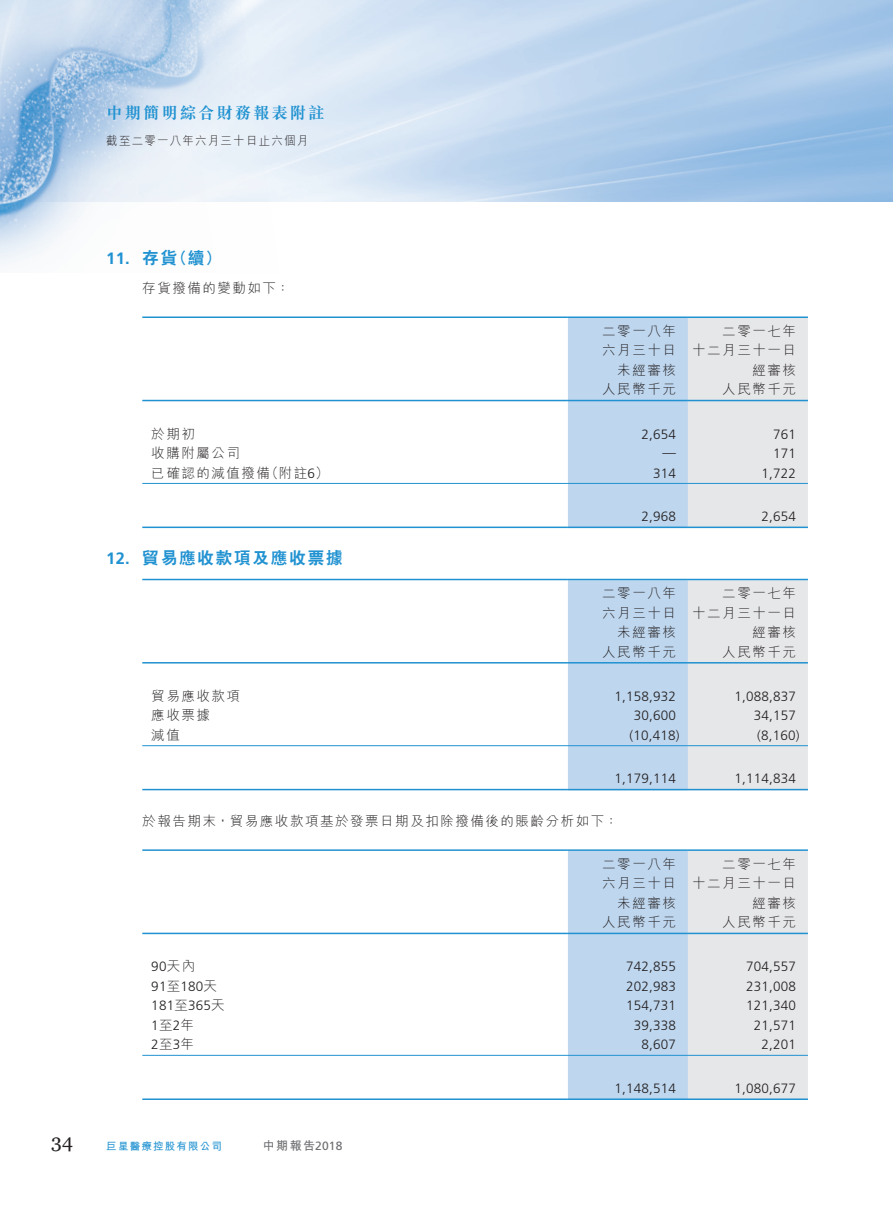
<style>
.page{position:relative;width:893px;height:1212px;background:#fff}
.page>*{position:absolute;margin:0;border:0;box-sizing:border-box;transform-origin:0 0}
.t1{font:19.5px "Georgia";color:#231f20}
._03_H1{font:800 16.5px "C Hei 2 HK";letter-spacing:.115em;color:#2192d1}
.t2{font:700 16.5px "M Sung HK";letter-spacing:.11em;color:#2192d1}
._12___P2{font:300 13.5px "Frutiger LT Std";letter-spacing:.015em;color:#231f20}
._12___P2-2{font:300 13.5px/19.5px "M Hei HK";letter-spacing:.115em;color:#231f20}
.t3{font:300 12px "M Hei HK";letter-spacing:.115em;color:#231f20;scale:.95 1}
.t4{font:700 12px "M Hei HK";color:#6c6d70}
.t5{font:700 10.5px "M Hei HK";letter-spacing:.115em;color:#2192d1}
.s1{font-family:"Frutiger LT Std";font-weight:700}
.s2{font-family:"Frutiger LT Std"}
.s3{font-family:"M Hei HK"}
.s4{font-family:"Frutiger LT Std";font-weight:400}
</style>
<div class="page">
<img style="left:0;top:0;width:283px;height:265px">
<svg style="left:568px;top:318px;width:240px;height:209px;background:#d1deeb"></svg>
<hr style="left:142px;top:316px;width:426px;height:2px;background:#2192d1">
<hr style="left:568px;top:316px;width:120px;height:2px;background:#2192d1">
<hr style="left:688px;top:316px;width:120px;height:2px;background:#2192d1">
<hr style="left:142px;top:400px;width:426px;height:1px;background:#2192d1">
<hr style="left:568px;top:400px;width:120px;height:1px;background:#2192d1">
<hr style="left:688px;top:400px;width:120px;height:1px;background:#2192d1">
<hr style="left:142px;top:483px;width:426px;height:1px;background:#2192d1">
<hr style="left:568px;top:483px;width:120px;height:1px;background:#2192d1">
<hr style="left:688px;top:483px;width:120px;height:1px;background:#2192d1">
<hr style="left:142px;top:527px;width:426px;height:1px;background:#2192d1">
<hr style="left:568px;top:527px;width:120px;height:1px;background:#2192d1">
<hr style="left:688px;top:527px;width:120px;height:1px;background:#2192d1">
<svg style="left:568px;top:580px;width:240px;height:209px;background:#d1deeb"></svg>
<hr style="left:142px;top:579px;width:426px;height:1px;background:#2192d1">
<hr style="left:568px;top:579px;width:120px;height:1px;background:#2192d1">
<hr style="left:688px;top:579px;width:120px;height:1px;background:#2192d1">
<hr style="left:142px;top:662px;width:426px;height:1px;background:#2192d1">
<hr style="left:568px;top:662px;width:120px;height:1px;background:#2192d1">
<hr style="left:688px;top:662px;width:120px;height:1px;background:#2192d1">
<hr style="left:142px;top:745px;width:426px;height:1px;background:#2192d1">
<hr style="left:568px;top:745px;width:120px;height:1px;background:#2192d1">
<hr style="left:688px;top:745px;width:120px;height:1px;background:#2192d1">
<hr style="left:142px;top:789px;width:426px;height:1px;background:#2192d1">
<hr style="left:568px;top:789px;width:120px;height:1px;background:#2192d1">
<hr style="left:688px;top:789px;width:120px;height:1px;background:#2192d1">
<svg style="left:568px;top:851px;width:240px;height:247px;background:#d1deeb"></svg>
<hr style="left:142px;top:849px;width:426px;height:2px;background:#2192d1">
<hr style="left:568px;top:849px;width:120px;height:2px;background:#2192d1">
<hr style="left:688px;top:849px;width:120px;height:2px;background:#2192d1">
<hr style="left:142px;top:933px;width:426px;height:1px;background:#2192d1">
<hr style="left:568px;top:933px;width:120px;height:1px;background:#2192d1">
<hr style="left:688px;top:933px;width:120px;height:1px;background:#2192d1">
<hr style="left:142px;top:1055px;width:426px;height:1px;background:#2192d1">
<hr style="left:568px;top:1055px;width:120px;height:1px;background:#2192d1">
<hr style="left:688px;top:1055px;width:120px;height:1px;background:#2192d1">
<hr style="left:142px;top:1098px;width:426px;height:2px;background:#2192d1">
<hr style="left:568px;top:1098px;width:120px;height:2px;background:#2192d1">
<hr style="left:688px;top:1098px;width:120px;height:2px;background:#2192d1">
<p class="t2" style="left:106px;top:101px;width:220px">中期簡明綜合財務報表附註</p>
<p class="t3" style="left:106px;top:132px;width:214px">截至二零一八年六月三十日止六個月</p>
<p class="_03_H1" style="left:106px;top:246px;width:116px"><span class="s1">11.</span> 存貨（續）</p>
<p class="_12___P2-2" style="left:142px;top:278px;width:149px">存貨撥備的變動如下：</p>
<p class="_12___P2-2" style="left:602px;top:321px;width:75px">二零一八年六月三十日</p>
<p class="_12___P2-2" style="left:692px;top:321px;width:105px;text-align:right">二零一七年<br>十二月三十一日</p>
<p class="_12___P2-2" style="left:617px;top:360px;width:60px">未經審核</p>
<p class="_12___P2-2" style="left:752px;top:360px;width:45px">經審核</p>
<p class="_12___P2-2" style="left:602px;top:379px;width:75px">人民幣千元</p>
<p class="_12___P2-2" style="left:722px;top:379px;width:75px">人民幣千元</p>
<p class="_12___P2-2" style="left:151px;top:423px;width:45px">於期初</p>
<p class="_12___P2" style="left:641px;top:426px;width:36px">2,654</p>
<p class="_12___P2" style="left:773px;top:426px;width:24px">761</p>
<p class="_12___P2-2" style="left:151px;top:443px;width:90px">收購附屬公司</p>
<p class="_12___P2" style="left:662px;top:444px;width:15px">—</p>
<p class="_12___P2" style="left:773px;top:446px;width:24px">171</p>
<p class="_12___P2-2" style="left:151px;top:462px;width:179px">已確認的減值撥備（附註<span class="s2">6</span>）</p>
<p class="_12___P2" style="left:653px;top:465px;width:24px">314</p>
<p class="_12___P2" style="left:761px;top:465px;width:36px">1,722</p>
<p class="_12___P2" style="left:641px;top:509px;width:36px">2,968</p>
<p class="_12___P2" style="left:761px;top:509px;width:36px">2,654</p>
<p class="_03_H1" style="left:106px;top:547px;width:238px"><span class="s1">12.</span> 貿易應收款項及應收票據</p>
<p class="_12___P2-2" style="left:602px;top:583px;width:75px">二零一八年六月三十日</p>
<p class="_12___P2-2" style="left:692px;top:583px;width:105px;text-align:right">二零一七年<br>十二月三十一日</p>
<p class="_12___P2-2" style="left:617px;top:622px;width:60px">未經審核</p>
<p class="_12___P2-2" style="left:752px;top:622px;width:45px">經審核</p>
<p class="_12___P2-2" style="left:602px;top:641px;width:75px">人民幣千元</p>
<p class="_12___P2-2" style="left:722px;top:641px;width:75px">人民幣千元</p>
<p class="_12___P2-2" style="left:151px;top:686px;width:90px">貿易應收款項</p>
<p class="_12___P2" style="left:614px;top:688px;width:63px">1,158,932</p>
<p class="_12___P2" style="left:734px;top:688px;width:63px">1,088,837</p>
<p class="_12___P2-2" style="left:151px;top:705px;width:60px">應收票據</p>
<p class="_12___P2" style="left:634px;top:708px;width:44px">30,600</p>
<p class="_12___P2" style="left:754px;top:708px;width:44px">34,157</p>
<p class="_12___P2-2" style="left:151px;top:725px;width:30px">減值</p>
<p class="_12___P2" style="left:630px;top:727px;width:52px">(10,418)</p>
<p class="_12___P2" style="left:757px;top:727px;width:44px">(8,160)</p>
<p class="_12___P2" style="left:614px;top:771px;width:63px">1,179,114</p>
<p class="_12___P2" style="left:734px;top:771px;width:63px">1,114,834</p>
<p class="_12___P2-2" style="left:142px;top:811px;width:477px">於報告期末，貿易應收款項基於發票日期及扣除撥備後的賬齡分析如下：</p>
<p class="_12___P2-2" style="left:602px;top:853px;width:75px">二零一八年六月三十日</p>
<p class="_12___P2-2" style="left:692px;top:853px;width:105px;text-align:right">二零一七年<br>十二月三十一日</p>
<p class="_12___P2-2" style="left:617px;top:892px;width:60px">未經審核</p>
<p class="_12___P2-2" style="left:752px;top:892px;width:45px">經審核</p>
<p class="_12___P2-2" style="left:602px;top:912px;width:75px">人民幣千元</p>
<p class="_12___P2-2" style="left:722px;top:912px;width:75px">人民幣千元</p>
<p class="_12___P2" style="left:151px;top:959px;width:45px">90<span class="s3">天內</span></p>
<p class="_12___P2" style="left:626px;top:959px;width:51px">742,855</p>
<p class="_12___P2" style="left:746px;top:959px;width:51px">704,557</p>
<p class="_12___P2" style="left:151px;top:979px;width:67px">91<span class="s3">至</span>180<span class="s3">天</span></p>
<p class="_12___P2" style="left:626px;top:979px;width:51px">202,983</p>
<p class="_12___P2" style="left:746px;top:979px;width:51px">231,008</p>
<p class="_12___P2" style="left:151px;top:998px;width:75px">181<span class="s3">至</span>365<span class="s3">天</span></p>
<p class="_12___P2" style="left:626px;top:998px;width:51px">154,731</p>
<p class="_12___P2" style="left:746px;top:998px;width:51px">121,340</p>
<p class="_12___P2" style="left:151px;top:1018px;width:44px">1<span class="s3">至</span>2<span class="s3">年</span></p>
<p class="_12___P2" style="left:634px;top:1018px;width:44px">39,338</p>
<p class="_12___P2" style="left:754px;top:1018px;width:44px">21,571</p>
<p class="_12___P2" style="left:151px;top:1037px;width:44px">2<span class="s3">至</span>3<span class="s3">年</span></p>
<p class="_12___P2" style="left:641px;top:1037px;width:36px">8,607</p>
<p class="_12___P2" style="left:761px;top:1037px;width:36px">2,201</p>
<p class="_12___P2" style="left:614px;top:1081px;width:63px">1,148,514</p>
<p class="_12___P2" style="left:734px;top:1081px;width:63px">1,080,677</p>
<h1 class="t1" style="left:51px;top:1130px;width:24px">34</h1>
<p class="t5" style="left:106px;top:1138px;width:117px">巨星醫療控股有限公司</p>
<p class="t4" style="left:263px;top:1136px;width:81px">中期報告<span class="s4">2018</span></p>
</div>
